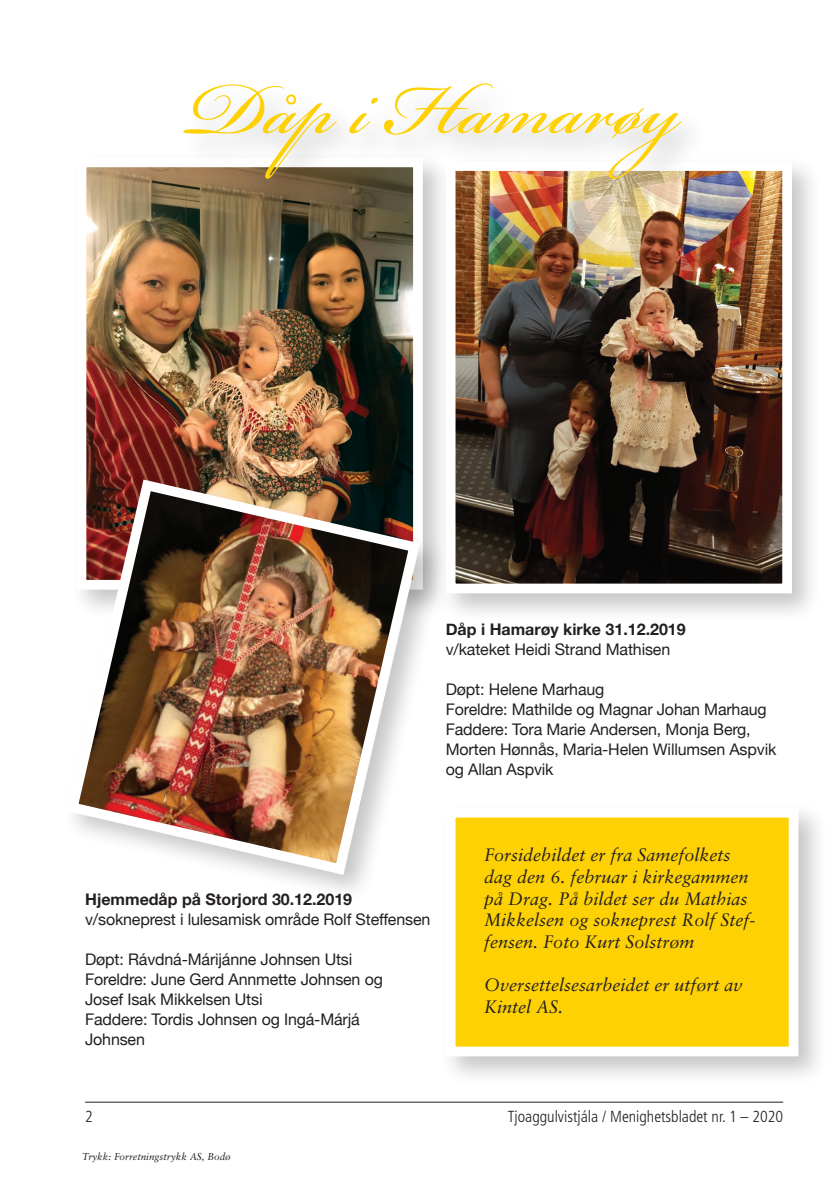
<style>
.page{position:relative;width:840px;height:1191px;background:#fff}
.page>*{position:absolute;margin:0;border:0;box-sizing:border-box;transform-origin:0 0}
.t1{font:114px "Bickham Script Pro 3";color:#fed105}
.t2{font:italic 18px/21.6px "Sabon";color:#231f20}
.t3{font:16px/20px "Helvetica Neue";letter-spacing:-.01em;color:#231f20}
.t4{font:700 16px "Helvetica Neue";color:#231f20}
.t5{font:300 condensed 16px "Frutiger";color:#231f20}
.t6{font:italic 10px "Sabon";color:#231f20}
</style>
<div class="page">
<hr style="left:85px;top:1101px;width:697px;height:1px;background:#231f20">
<div style="left:438px;top:801px;width:389px;height:285px;background:#231f20;opacity:.25"></div>
<div style="left:445px;top:808px;width:353px;height:248px;background:#fed105;border:10px solid #fff"></div>
<div style="left:70px;top:151px;width:382px;height:468px;background:#231f20;opacity:.25"></div>
<img style="left:88px;top:168px;width:323px;height:306px">
<div style="left:77px;top:157px;width:345px;height:432px;border:10px solid #fff"></div>
<div style="left:62px;top:475px;width:386px;height:428px;background:#231f20;opacity:.25"></div>
<img style="left:62px;top:474px;width:363px;height:406px">
<div style="left:438px;top:154px;width:383px;height:469px;background:#231f20;opacity:.25"></div>
<img style="left:456px;top:172px;width:324px;height:410px">
<div style="left:445px;top:161px;width:346px;height:432px;border:10px solid #fff"></div>
<div style="left:178px;top:77px;width:532px;height:135px;background:#231f20;opacity:.25"></div>
<h1 class="t1" style="left:188px;top:27px;width:493px">Dåp i Hamarøy</h1>
<p class="t4" style="left:445px;top:619px;width:241px">Dåp i Hamarøy kirke 31.12.2019</p>
<p class="t3" style="left:445px;top:639px;width:226px">v/kateket Heidi Strand Mathisen</p>
<p class="t3" style="left:445px;top:679px;width:332px">Døpt: Helene Marhaug<br>Foreldre: Mathilde og Magnar Johan Marhaug Faddere: Tora Marie Andersen, Monja Berg, Morten Hønnås, Maria-Helen Willumsen Aspvik og Allan Aspvik</p>
<p class="t4" style="left:85px;top:889px;width:268px">Hjemmedåp på Storjord 30.12.2019</p>
<p class="t3" style="left:85px;top:909px;width:346px">v/sokneprest i lulesamisk område Rolf Steffensen</p>
<p class="t3" style="left:85px;top:949px;width:299px">Døpt: Rávdná-Márijánne Johnsen Utsi<br>Foreldre: June Gerd Annmette Johnsen og<br>Josef Isak Mikkelsen Utsi<br>Faddere: Tordis Johnsen og Ingá-Márjá<br>Johnsen</p>
<p class="t2" style="left:484px;top:844px;width:273px">Forsidebildet er fra Samefolkets dag den 6. februar i kirkegammen på Drag. På bildet ser du Mathias<br>Mikkelsen og sokneprest Rolf Stef&shy;fensen. Foto Kurt Solstrøm</p>
<p class="t2" style="left:484px;top:973px;width:259px">Oversettelsesarbeidet er utført av<br>Kintel AS.</p>
<p class="t5" style="left:85px;top:1107px;width:9px">2</p>
<p class="t5" style="left:507px;top:1107px;width:277px">Tjoaggulvistjála / Menighetsbladet nr. 1 – 2020</p>
<p class="t6" style="left:82px;top:1150px;width:150px">Trykk: Forretningstrykk AS, Bodø</p>
</div>
